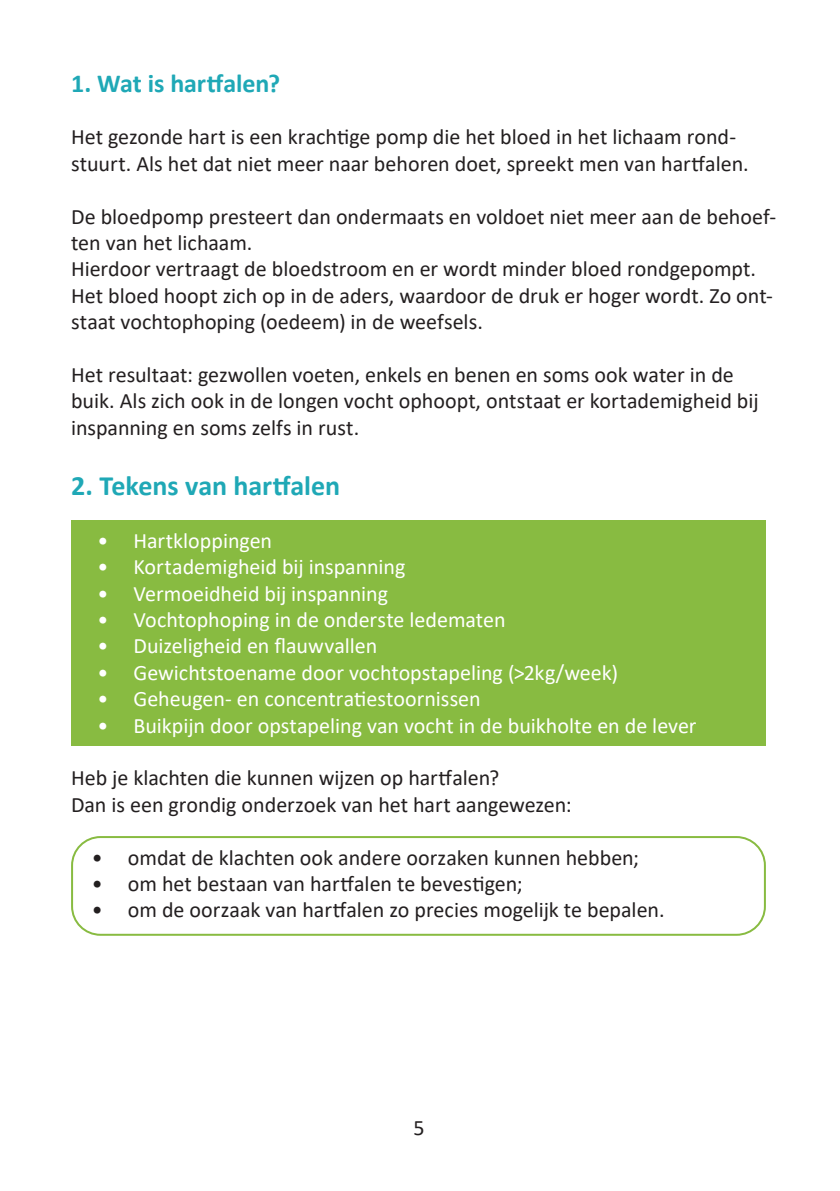
<style>
.page{position:relative;width:840px;height:1191px;background:#fff}
.page>*{position:absolute;margin:0;border:0;box-sizing:border-box;transform-origin:0 0}
.t1{font:700 28px "Calibri";letter-spacing:-.005em;color:#1fa8b6}
.t2{font:700 26px "Calibri";letter-spacing:-.005em;color:#1fa8b6}
.t3{font:22px/26.4px "Calibri";color:#231f20}
.t4{font:22px "Calibri";color:#fff}
</style>
<div class="page">
<div style="left:71px;top:520px;width:694px;height:226px;background:#88bb41"></div>
<div style="left:71px;top:836px;width:694px;height:99px;border:2px solid #88bb41;border-radius:28px"></div>
<p class="t2" style="left:71px;top:64px;width:210px">1. Wat is hartfalen?</p>
<p class="t3" style="left:71px;top:123px;width:678px">Het gezonde hart is een krachtige pomp die het bloed in het lichaam rond&shy;stuurt. Als het dat niet meer naar behoren doet, spreekt men van hartfalen.</p>
<p class="t3" style="left:71px;top:202px;width:706px">De bloedpomp presteert dan ondermaats en voldoet niet meer aan de behoef&shy;ten van het lichaam.</p>
<p class="t3" style="left:71px;top:255px;width:702px">Hierdoor vertraagt de bloedstroom en er wordt minder bloed rondgepompt.<br>Het bloed hoopt zich op in de aders, waardoor de druk er hoger wordt. Zo ont&shy;staat vochtophoping (oedeem) in de weefsels.</p>
<p class="t3" style="left:71px;top:361px;width:688px">Het resultaat: gezwollen voeten, enkels en benen en soms ook water in de buik. Als zich ook in de longen vocht ophoopt, ontstaat er kortademigheid bij inspanning en soms zelfs in rust.</p>
<p class="t1" style="left:71px;top:466px;width:270px">2. Tekens van hartfalen</p>
<p class="t4" style="left:97px;top:525px;width:176px">• Hartkloppingen</p>
<p class="t4" style="left:97px;top:551px;width:309px">• Kortademigheid bij inspanning</p>
<p class="t4" style="left:97px;top:578px;width:292px">• Vermoeidheid bij inspanning</p>
<p class="t4" style="left:97px;top:604px;width:409px">• Vochtophoping in de onderste ledematen</p>
<p class="t4" style="left:97px;top:631px;width:281px">• Duizeligheid en flauwvallen</p>
<p class="t4" style="left:97px;top:657px;width:522px">• Gewichtstoename door vochtopstapeling (&gt;2kg/week)</p>
<p class="t4" style="left:97px;top:683px;width:384px">• Geheugen- en concentratiestoornissen</p>
<p class="t4" style="left:97px;top:710px;width:600px">• Buikpijn door opstapeling van vocht in de buikholte en de lever</p>
<p class="t3" style="left:71px;top:764px;width:429px">Heb je klachten die kunnen wijzen op hartfalen?</p>
<p class="t3" style="left:71px;top:790px;width:502px">Dan is een grondig onderzoek van het hart aangewezen:</p>
<p class="t3" style="left:92px;top:843px;width:548px">• omdat de klachten ook andere oorzaken kunnen hebben;</p>
<p class="t3" style="left:92px;top:870px;width:432px">• om het bestaan van hartfalen te bevestigen;</p>
<p class="t3" style="left:92px;top:896px;width:574px">• om de oorzaak van hartfalen zo precies mogelijk te bepalen.</p>
<p class="t3" style="left:413px;top:1114px;width:13px">5</p>
</div>
